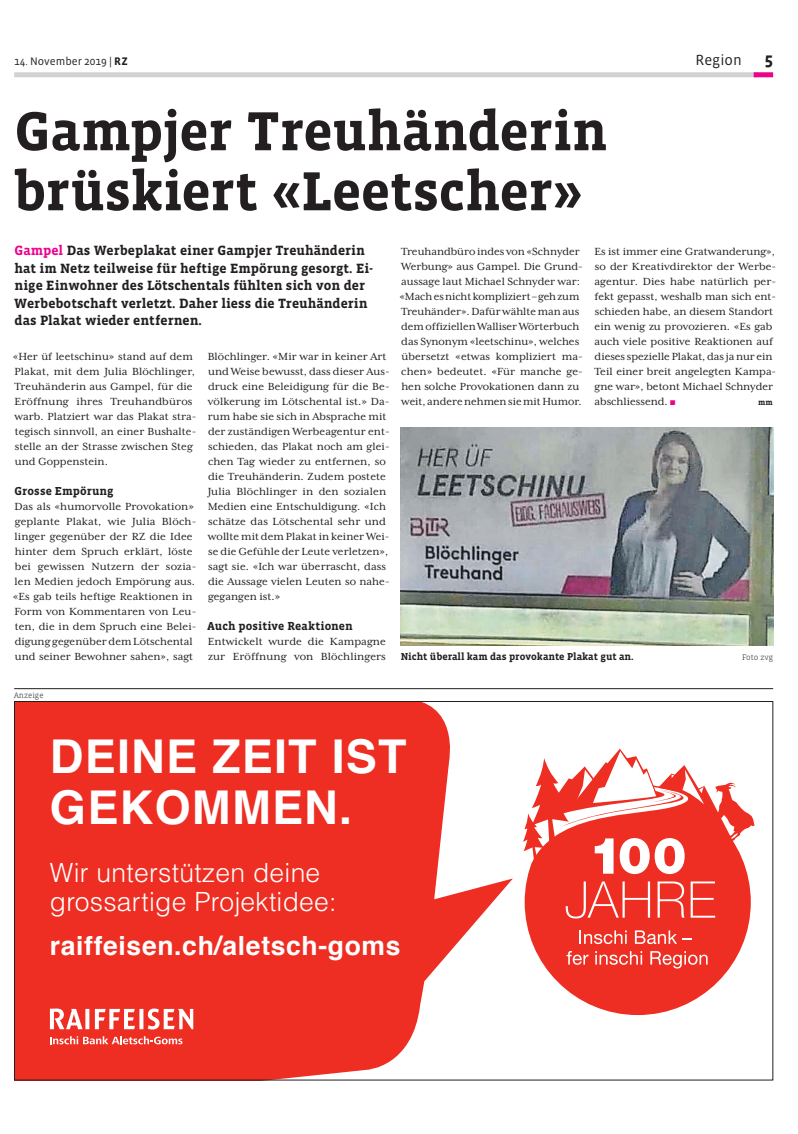
<style>
.page{position:relative;width:798px;height:1134px;background:#fff}
.page>*{position:absolute;margin:0;border:0;box-sizing:border-box;transform-origin:0 0}
.t1{font:700 56.25px/60px "Vista Slab OT";letter-spacing:-.01em;color:#231f20}
.t2{font:700 46.62px/50.4px "Helvetica";letter-spacing:.025em;color:#fff}
.t3{font:300 26.5px/29px "Helvetica";letter-spacing:.01em;color:#fff}
.t4{font:700 26.5px "Helvetica";letter-spacing:.025em;color:#fff}
.t5{font:700 17.5px "Vista Sans OT";color:#231f20}
.t6{font:15px "Vista Sans OT";color:#231f20}
.t7{font:700 13.75px/17.5px "Vista Slab OT";letter-spacing:.005em;color:#231f20}
.t8{font:11.88px/15px "Mrs Eaves XL Serif OT";letter-spacing:.005em;color:#231f20}
.t9{font:11.25px "Vista Sans OT";color:#231f20}
.t10{font:700 10.25px "Vista Slab OT";color:#231f20}
.t11{font:300 8.12px "Vista Slab OT";letter-spacing:.005em;color:#231f20}
.t12{font:700 8.12px "Vista Slab OT";color:#231f20}
.s1{font-weight:700}
.s2{color:#ed028c}
.s3{font-family:"Vista Slab OT";font-weight:700}
</style>
<div class="page">
<div style="left:14px;top:72px;width:744px;height:5px;background:#d1d2d4"></div>
<div style="left:753px;top:72px;width:19px;height:5px;background:#ed028c"></div>
<img style="left:400px;top:427px;width:372px;height:218px">
<div style="left:524px;top:789px;width:226px;height:226px;background:#ee2e22;border-radius:50%"></div>
<svg style="left:579px;top:930px;width:47px;height:14px"></svg>
<svg style="left:634px;top:930px;width:42px;height:14px"></svg>
<svg style="left:566px;top:951px;width:22px;height:14px"></svg>
<svg style="left:595px;top:951px;width:47px;height:14px"></svg>
<svg style="left:650px;top:951px;width:57px;height:17px"></svg>
<svg style="left:565px;top:881px;width:84px;height:37px"></svg>
<svg style="left:657px;top:881px;width:27px;height:37px"></svg>
<svg style="left:690px;top:881px;width:25px;height:37px"></svg>
<svg style="left:523px;top:749px;width:231px;height:125px"></svg>
<svg style="left:16px;top:703px;width:496px;height:375px;background:#f04c42"></svg>
<svg style="left:50px;top:1008px;width:143px;height:21px"></svg>
<svg style="left:50px;top:1036px;width:132px;height:8px"></svg>
<hr style="left:14px;top:688px;width:758px;height:1px;background:#231f20">
<p class="t9" style="left:14px;top:55px;width:115px">14. November 2019 | <span class="s1">RZ</span></p>
<p class="t6" style="left:695px;top:52px;width:48px">Region</p>
<p class="t5" style="left:764px;top:50px;width:10px">5</p>
<p class="t1" style="left:13px;top:102px;width:595px">Gampjer Treuhänderin brüskiert «Leetscher»</p>
<p class="t7" style="left:14px;top:242px;width:360px"><span class="s2">Gampel</span> Das Werbeplakat einer Gampjer Treuhänderin hat im Netz teilweise für heftige Empörung gesorgt. Ei&shy;nige Einwohner des Lötschentals fühlten sich von der Werbebotschaft verletzt. Daher liess die Treuhänderin das Plakat wieder entfernen.</p>
<p class="t8" style="left:13px;top:349px;width:185px">«Her üf leetschinu» stand auf dem<br>Plakat, mit dem Julia Blöchlinger,<br>Treuhänderin aus Gampel, für die<br>Eröffnung ihres Treuhandbüros warb. Platziert war das Plakat stra&shy;tegisch sinnvoll, an einer Bushalte&shy;stelle an der Strasse zwischen Steg und Goppenstein.</p>
<p class="t8" style="left:13px;top:484px;width:185px"><span class="s3">Grosse Empörung<br></span>Das als «humorvolle Provokation» geplante Plakat, wie Julia Blöch&shy;linger gegenüber der RZ die Idee hinter dem Spruch erklärt, löste bei gewissen Nutzern der sozia&shy;len Medien jedoch Empörung aus. «Es gab teils heftige Reaktionen in<br>Form von Kommentaren von Leu&shy;ten, die in dem Spruch eine Belei&shy;digung gegenüber dem Lötschental und seiner Bewohner sahen», sagt</p>
<p class="t8" style="left:399px;top:244px;width:185px">Treuhandbüro indes von «Schnyder Werbung» aus Gampel. Die Grund&shy;aussage laut Michael Schnyder war: «Mach es nicht kompliziert – geh zum Treuhänder». Dafür wählte man aus dem offiziellen Walliser Wörterbuch das Synonym «leetschinu», welches übersetzt «etwas kompliziert ma&shy;chen» bedeutet. «Für manche ge&shy;hen solche Provokationen dann zu weit, andere nehmen sie mit Humor.</p>
<p class="t8" style="left:594px;top:244px;width:183px">Es ist immer eine Gratwanderung», so der Kreativdirektor der Werbe&shy;agentur. Dies habe natürlich per&shy;fekt gepasst, weshalb man sich ent&shy;schieden habe, an diesem Standort ein wenig zu provozieren. «Es gab auch viele positive Reaktionen auf dieses spezielle Plakat, das ja nur ein Teil einer breit angelegten Kampa&shy;gne war», betont Michael Schnyder abschliessend. <span class="s2">■</span></p>
<p class="t8" style="left:208px;top:349px;width:183px">Blöchlinger. «Mir war in keiner Art und Weise bewusst, dass dieser Aus&shy;druck eine Beleidigung für die Be&shy;völkerung im Lötschental ist.» Da&shy;rum habe sie sich in Absprache mit der zuständigen Werbeagentur ent&shy;schieden, das Plakat noch am glei&shy;chen Tag wieder zu entfernen, so die Treuhänderin. Zudem postete Julia Blöchlinger in den sozialen Medien eine Entschuldigung. «Ich schätze das Lötschental sehr und wollte mit dem Plakat in keiner Wei&shy;se die Gefühle der Leute verletzen», sagt sie. «Ich war überrascht, dass die Aussage vielen Leuten so nahe&shy;gegangen ist.»</p>
<p class="t8" style="left:207px;top:619px;width:180px"><span class="s3">Auch positive Reaktionen<br></span>Entwickelt wurde die Kampagne zur Eröffnung von Blöchlingers</p>
<p class="t12" style="left:757px;top:398px;width:16px">mm</p>
<p class="t10" style="left:400px;top:652px;width:234px">Nicht überall kam das provokante Plakat gut an.</p>
<p class="t11" style="left:741px;top:653px;width:33px">Foto zvg</p>
<p class="t11" style="left:14px;top:691px;width:31px">Anzeige</p>
<p class="t2" style="left:50px;top:734px;width:358px">DEINE ZEIT IST<br>GEKOMMEN.</p>
<p class="t3" style="left:50px;top:858px;width:288px">Wir unterstützen deine grossartige Projektidee:</p>
<p class="t4" style="left:50px;top:927px;width:352px">raiffeisen.ch/aletsch-goms</p>
</div>
